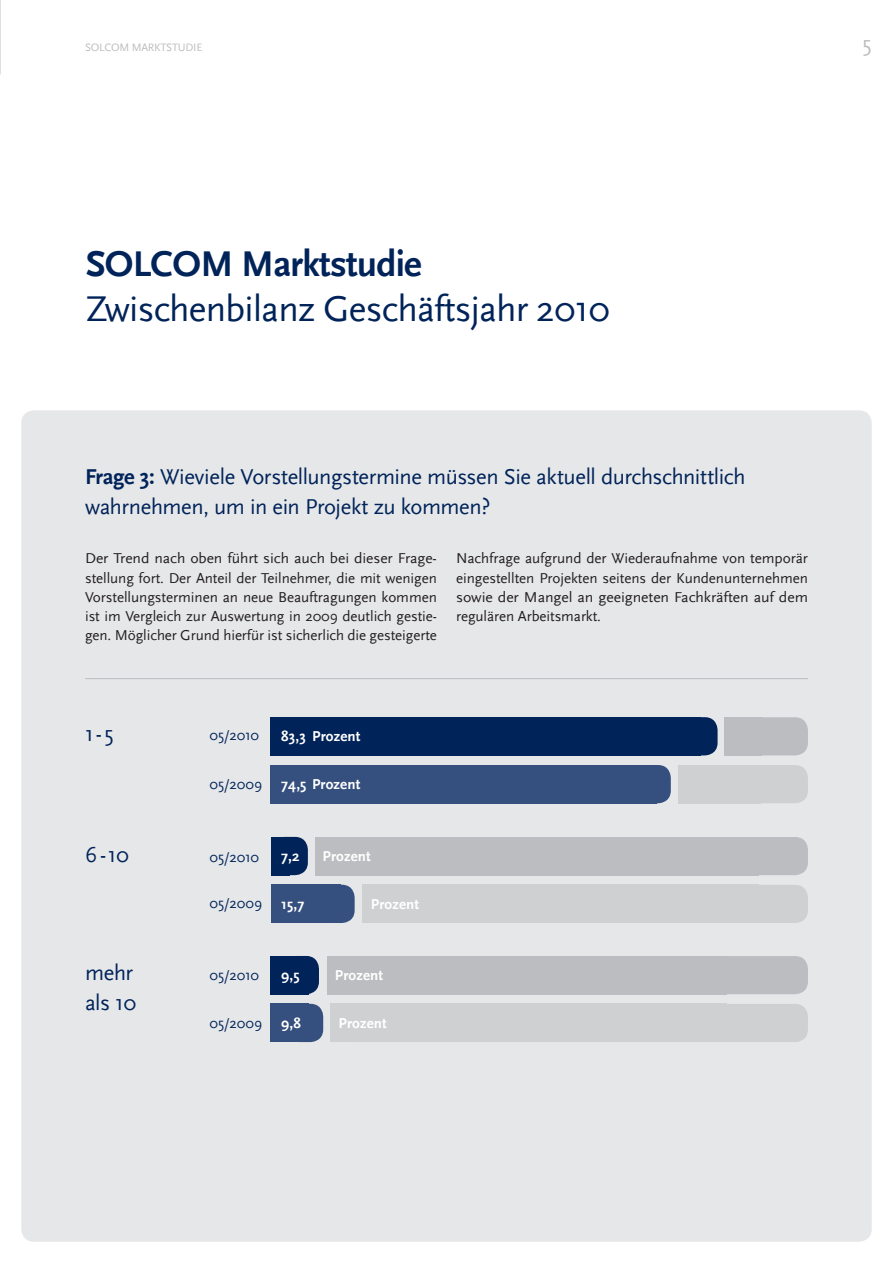
<style>
.page{position:relative;width:893px;height:1263px;background:#fff}
.page>*{position:absolute;margin:0;border:0;box-sizing:border-box;transform-origin:0 0}
.t1{font:37.5px "Scala Sans";letter-spacing:-.02em;color:#002359}
.t2{font:700 37.5px "Scala Sans";letter-spacing:-.02em;color:#002359}
.t3{font:22.5px/30px "Scala Sans";letter-spacing:-.02em;color:#002359}
.t4{font:22.5px "Scala Sans";color:#bcbdc0}
.t5{font:15px/19.2px "Scala Sans";letter-spacing:-.005em;color:#231f20;text-align:justify;scale:1.04 1}
.t6{font:15px/19.2px "Scala Sans";letter-spacing:-.005em;color:#231f20;text-align:justify}
.t7{font:700 15px "Scala Sans";letter-spacing:.01em;color:#fff}
.t8{font:15px "Scala Sans";letter-spacing:-.005em;color:#002359}
.t9{font:11.25px "Scala Sans";letter-spacing:-.02em;color:#bcbdc0}
.s1{font-weight:700}
</style>
<div class="page">
<div style="left:21px;top:410px;width:851px;height:832px;background:#e6e7e9;border-radius:13px"></div>
<hr style="left:0;top:0;width:1px;height:74px;background:#bcbdc0">
<div style="left:344px;top:956px;width:464px;height:38px;background:#bcbdc0;border-radius:13px"></div>
<div style="left:327px;top:956px;width:400px;height:38px;background:#bcbdc0"></div>
<div style="left:271px;top:956px;width:38px;height:38px;background:#002359"></div>
<div style="left:283px;top:956px;width:36px;height:38px;background:#002359;border-radius:13px"></div>
<div style="left:376px;top:837px;width:432px;height:38px;background:#bcbdc0;border-radius:13px"></div>
<div style="left:315px;top:837px;width:444px;height:38px;background:#bcbdc0"></div>
<div style="left:271px;top:837px;width:18px;height:38px;background:#002359"></div>
<div style="left:272px;top:837px;width:36px;height:38px;background:#002359;border-radius:13px"></div>
<div style="left:728px;top:717px;width:80px;height:38px;background:#bcbdc0;border-radius:13px"></div>
<div style="left:724px;top:717px;width:37px;height:38px;background:#bcbdc0"></div>
<div style="left:271px;top:717px;width:430px;height:38px;background:#002359"></div>
<div style="left:681px;top:717px;width:37px;height:38px;background:#002359;border-radius:13px"></div>
<hr style="left:85px;top:678px;width:723px;height:1px;background:#bcbdc0">
<div style="left:692px;top:765px;width:116px;height:38px;background:#cfd0d2;border-radius:13px"></div>
<div style="left:678px;top:765px;width:83px;height:38px;background:#cfd0d2"></div>
<div style="left:271px;top:765px;width:386px;height:38px;background:#354f7e"></div>
<div style="left:635px;top:765px;width:36px;height:38px;background:#354f7e;border-radius:13px"></div>
<div style="left:376px;top:885px;width:432px;height:38px;background:#cfd0d2;border-radius:13px"></div>
<div style="left:362px;top:885px;width:397px;height:38px;background:#cfd0d2"></div>
<div style="left:271px;top:885px;width:69px;height:38px;background:#354f7e"></div>
<div style="left:318px;top:885px;width:37px;height:38px;background:#354f7e;border-radius:13px"></div>
<div style="left:344px;top:1004px;width:464px;height:38px;background:#cfd0d2;border-radius:13px"></div>
<div style="left:331px;top:1004px;width:396px;height:38px;background:#cfd0d2"></div>
<div style="left:271px;top:1004px;width:38px;height:38px;background:#354f7e"></div>
<div style="left:287px;top:1004px;width:36px;height:38px;background:#354f7e;border-radius:13px"></div>
<p class="t9" style="left:85px;top:41px;width:119px">SOLCOM MARKTSTUDIE</p>
<h2 class="t4" style="left:862px;top:31px;width:11px">5</h2>
<h1 class="t2" style="left:86px;top:242px;width:338px">SOLCOM Marktstudie</h1>
<h1 class="t1" style="left:86px;top:288px;width:526px">Zwischenbilanz Geschäftsjahr 2010</h1>
<h2 class="t3" style="left:85px;top:462px;width:662px"><span class="s1">Frage 3:</span> Wieviele Vorstellungstermine müssen Sie aktuell durchschnittlich wahrnehmen, um in ein Projekt zu kommen?</h2>
<p class="t5" style="left:85px;top:549px;width:340px">Der Trend nach oben führt sich auch bei dieser Frage&shy;stellung fort. Der Anteil der Teilnehmer, die mit wenigen Vorstellungsterminen an neue Beauftragungen kommen ist im Vergleich zur Auswertung in 2009 deutlich gestie&shy;gen. Möglicher Grund hierfür ist sicherlich die gesteigerte</p>
<p class="t6" style="left:456px;top:549px;width:353px">Nachfrage aufgrund der Wiederaufnahme von temporär eingestellten Projekten seitens der Kundenunternehmen sowie der Mangel an geeigneten Fachkräften auf dem regulären Arbeitsmarkt.</p>
<h2 class="t3" style="left:85px;top:719px;width:30px">1-5</h2>
<h2 class="t3" style="left:85px;top:840px;width:45px">6 -10</h2>
<p class="t8" style="left:209px;top:727px;width:51px">05/2010</p>
<p class="t8" style="left:209px;top:776px;width:54px">05/2009</p>
<p class="t7" style="left:281px;top:728px;width:81px">83,3 Prozent</p>
<p class="t7" style="left:281px;top:775px;width:81px">74,5 Prozent</p>
<p class="t8" style="left:209px;top:848px;width:51px">05/2010</p>
<p class="t8" style="left:209px;top:895px;width:54px">05/2009</p>
<p class="t7" style="left:281px;top:847px;width:20px">7,2</p>
<p class="t7" style="left:323px;top:847px;width:50px">Prozent</p>
<p class="t7" style="left:281px;top:895px;width:25px">15,7</p>
<p class="t7" style="left:371px;top:895px;width:50px">Prozent</p>
<h2 class="t3" style="left:85px;top:958px;width:53px">mehr als 10</h2>
<p class="t7" style="left:281px;top:966px;width:20px">9,5</p>
<p class="t7" style="left:335px;top:966px;width:50px">Prozent</p>
<p class="t8" style="left:209px;top:966px;width:51px">05/2010</p>
<p class="t8" style="left:209px;top:1015px;width:54px">05/2009</p>
<p class="t7" style="left:281px;top:1014px;width:21px">9,8</p>
<p class="t7" style="left:339px;top:1014px;width:50px">Prozent</p>
</div>
